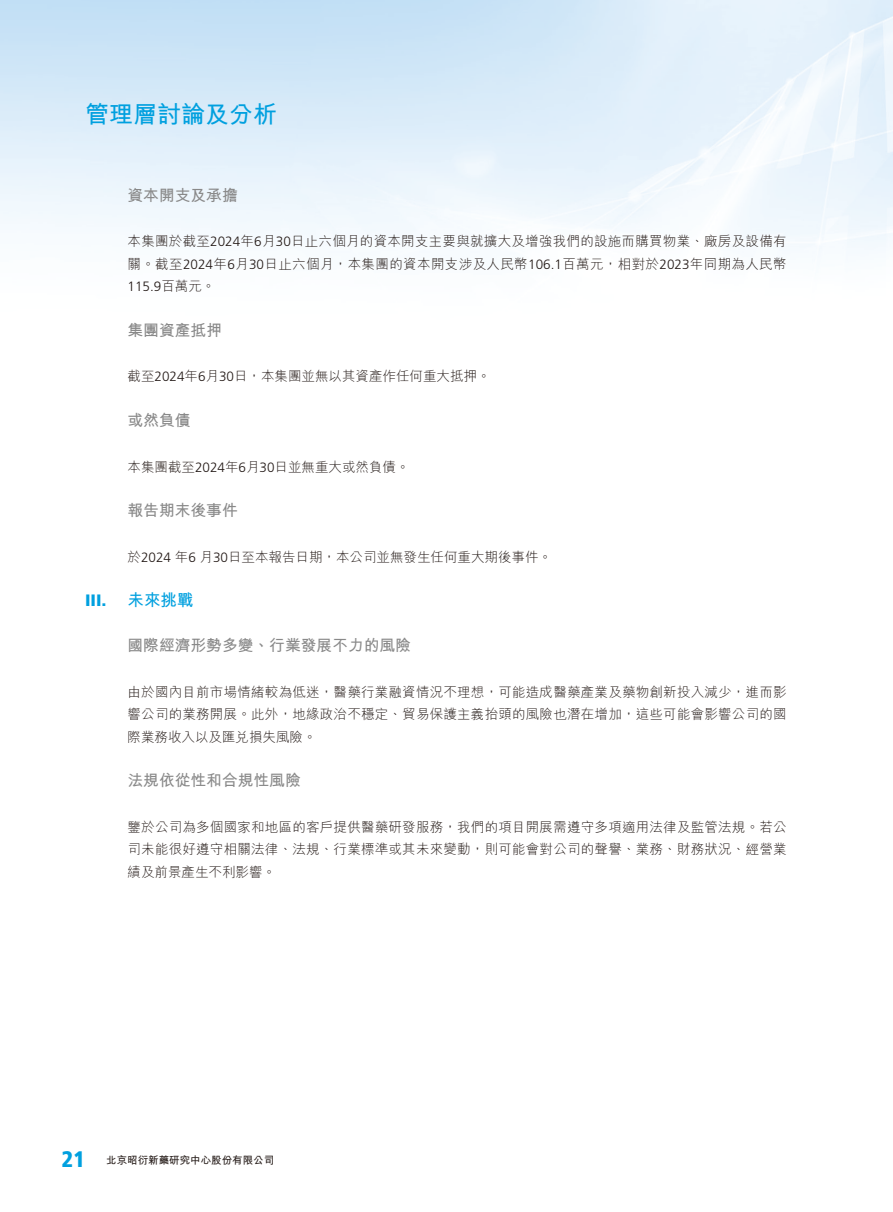
<style>
.page{position:relative;width:893px;height:1212px;background:#fff}
.page>*{position:absolute;margin:0;border:0;box-sizing:border-box;transform-origin:0 0}
.t1{font:24px "M Hei HK Bold E Ten B5 H";color:#00a0df}
.t2{font:900 16.5px "Frutiger LT Std";color:#00a0df}
.t3{font:16.5px "M Hei HK Bold E Ten B5 H";color:#00a0df}
.t4{font:15.75px "M Hei HK Bold E Ten B5 H";color:#898989}
.t5{font:13.5px/22.5px "M Hei HK Light E Ten B5 H";letter-spacing:.015em;color:#231916;text-align:justify}
.t6{font:300 13.5px "Frutiger LT Std";color:#231916}
.t7{font:10.5px "M Hei HK Bold E Ten B5 H";color:#231916}
.s1{font-family:"Frutiger LT Std";font-weight:300}
.s2{font-family:"M Hei HK Light E Ten B5 H";font-weight:400}
.s3{font-family:"Frutiger LT Std";font-weight:900;font-stretch:condensed;font-size:22.5px;color:#00a0df}
</style>
<div class="page">
<h1 class="t1" style="left:85px;top:105px;width:193px">管理層討論及分析</h1>
<p class="t4" style="left:128px;top:189px;width:112px">資本開支及承擔</p>
<p class="t5" style="left:128px;top:232px;width:661px">本集團於截至<span class="s1">2024</span>年<span class="s1">6</span>月<span class="s1">30</span>日止六個月的資本開支主要與就擴大及增強我們的設施而購買物業、廠房及設備有關。截至<span class="s1">2024</span>年<span class="s1">6</span>月<span class="s1">30</span>日止六個月，本集團的資本開支涉及人民幣<span class="s1">106.1</span>百萬元，相對於<span class="s1">2023</span>年同期為人民幣</p>
<p class="t6" style="left:128px;top:280px;width:89px">115.9<span class="s2">百萬元。</span></p>
<p class="t4" style="left:128px;top:324px;width:96px">集團資產抵押</p>
<p class="t5" style="left:128px;top:367px;width:365px">截至<span class="s1">2024</span>年<span class="s1">6</span>月<span class="s1">30</span>日，本集團並無以其資產作任何重大抵押。</p>
<p class="t4" style="left:128px;top:414px;width:64px">或然負債</p>
<p class="t5" style="left:128px;top:457px;width:284px">本集團截至<span class="s1">2024</span>年<span class="s1">6</span>月<span class="s1">30</span>日並無重大或然負債。</p>
<p class="t4" style="left:128px;top:504px;width:112px">報告期末後事件</p>
<p class="t5" style="left:128px;top:547px;width:426px">於<span class="s1">2024</span> 年<span class="s1">6</span> 月<span class="s1">30</span>日至本報告日期，本公司並無發生任何重大期後事件。</p>
<p class="t2" style="left:85px;top:592px;width:23px">III.</p>
<p class="t3" style="left:128px;top:594px;width:67px">未來挑戰</p>
<p class="t4" style="left:128px;top:639px;width:285px">國際經濟形勢多變、行業發展不力的風險</p>
<p class="t5" style="left:128px;top:682px;width:661px">由於國內目前市場情緒較為低迷，醫藥行業融資情況不理想，可能造成醫藥產業及藥物創新投入減少，進而影響公司的業務開展。此外，地緣政治不穩定、貿易保護主義抬頭的風險也潛在增加，這些可能會影響公司的國際業務收入以及匯兌損失風險。</p>
<p class="t4" style="left:128px;top:774px;width:175px">法規依從性和合規性風險</p>
<p class="t5" style="left:128px;top:817px;width:661px">鑒於公司為多個國家和地區的客戶提供醫藥研發服務，我們的項目開展需遵守多項適用法律及監管法規。若公司未能很好遵守相關法律、法規、行業標準或其未來變動，則可能會對公司的聲譽、業務、財務狀況、經營業績及前景產生不利影響。</p>
<p class="t7" style="left:62px;top:1156px;width:214px"><span class="s3">21</span> 北京昭衍新藥研究中心股份有限公司</p>
</div>
